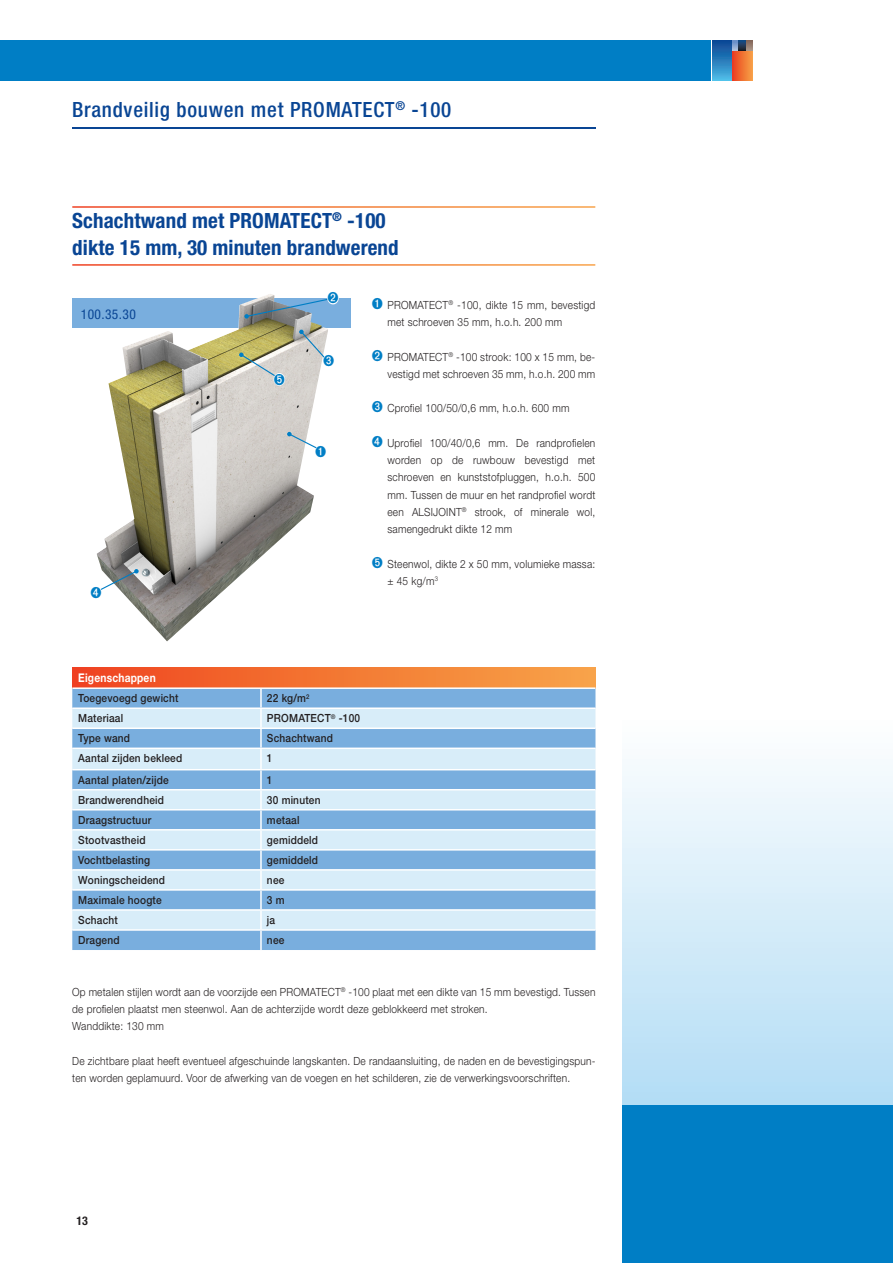
<style>
.page{position:relative;width:893px;height:1263px;background:#fff}
.page>*{position:absolute;margin:0;border:0;box-sizing:border-box;transform-origin:0 0}
.t1{font:700 condensed 21px "Helvetica Neue LT Std";letter-spacing:.005em;color:#094594}
.t2{font:500 condensed 21px "Helvetica Neue LT Std";letter-spacing:.035em;color:#094594}
.t3{font:condensed 13.5px "Helvetica Neue LT Std";letter-spacing:.03em;color:#094594}
.tabel_kopje{font:700 12px "Helvetica Neue LT Std";letter-spacing:.02em;color:#fff;scale:.85 1}
.t4{font:700 condensed 12px "Helvetica Neue LT Std";color:#231f20}
.t5{font:300 11.25px/17.2px "Helvetica Neue LT Std";letter-spacing:.02em;color:#231f20;scale:.9 1}
.t6{font:500 11.25px "Helvetica Neue LT Std";letter-spacing:.02em;color:#231f20;scale:.9 1}
.s1{color:#007ec5}
</style>
<div class="page">
<hr style="left:72px;top:128px;width:523px;height:1px;background:#094594">
<div style="left:623px;top:710px;width:270px;height:396px;background:linear-gradient(to bottom,#fffffe,#b2dcf5)"></div>
<div style="left:623px;top:1106px;width:270px;height:157px;background:#007ec5"></div>
<div style="left:0;top:40px;width:710px;height:41px;background:#007ec5"></div>
<div style="left:712px;top:40px;width:20px;height:41px;background:linear-gradient(to bottom,#074191,#4cbce7)"></div>
<svg style="left:732px;top:50px;width:21px;height:31px"></svg>
<svg style="left:732px;top:40px;width:21px;height:10px"></svg>
<div style="left:72px;top:298px;width:279px;height:30px;background:#79aede"></div>
<img style="left:97px;top:303px;width:231px;height:338px">
<div style="left:72px;top:668px;width:523px;height:20px;background:linear-gradient(to right,#ef441f,#f7a648)"></div>
<div style="left:72px;top:689px;width:523px;height:261px;background:#79aede"></div>
<svg style="left:72px;top:709px;width:523px;height:220px;background:#aed1ed"></svg>
<hr style="left:72px;top:687px;width:189px;height:2px;background:#fff">
<hr style="left:261px;top:687px;width:334px;height:2px;background:#fff">
<hr style="left:72px;top:707px;width:189px;height:2px;background:#fff">
<hr style="left:261px;top:707px;width:334px;height:2px;background:#fff">
<hr style="left:72px;top:727px;width:189px;height:2px;background:#fff">
<hr style="left:261px;top:727px;width:334px;height:2px;background:#fff">
<svg style="left:260px;top:689px;width:2px;height:58px"></svg>
<hr style="left:72px;top:747px;width:189px;height:2px;background:#fff">
<hr style="left:261px;top:747px;width:334px;height:2px;background:#fff">
<hr style="left:260px;top:749px;width:2px;height:20px;background:#fff">
<hr style="left:72px;top:769px;width:189px;height:1px;background:#fff">
<hr style="left:261px;top:769px;width:334px;height:1px;background:#fff">
<hr style="left:72px;top:789px;width:189px;height:1px;background:#fff">
<hr style="left:261px;top:789px;width:334px;height:1px;background:#fff">
<hr style="left:72px;top:809px;width:189px;height:1px;background:#fff">
<hr style="left:261px;top:809px;width:334px;height:1px;background:#fff">
<hr style="left:72px;top:829px;width:189px;height:1px;background:#fff">
<hr style="left:261px;top:829px;width:334px;height:1px;background:#fff">
<hr style="left:72px;top:849px;width:189px;height:1px;background:#fff">
<hr style="left:261px;top:849px;width:334px;height:1px;background:#fff">
<hr style="left:72px;top:869px;width:189px;height:2px;background:#fff">
<hr style="left:261px;top:869px;width:334px;height:2px;background:#fff">
<hr style="left:72px;top:889px;width:189px;height:2px;background:#fff">
<hr style="left:261px;top:889px;width:334px;height:2px;background:#fff">
<hr style="left:72px;top:909px;width:189px;height:2px;background:#fff">
<hr style="left:261px;top:909px;width:334px;height:2px;background:#fff">
<hr style="left:72px;top:929px;width:189px;height:2px;background:#fff">
<hr style="left:261px;top:929px;width:334px;height:2px;background:#fff">
<svg style="left:260px;top:770px;width:2px;height:180px"></svg>
<svg style="left:287px;top:432px;width:40px;height:27px"></svg>
<svg style="left:244px;top:294px;width:95px;height:25px"></svg>
<svg style="left:97px;top:569px;width:42px;height:31px"></svg>
<svg style="left:299px;top:330px;width:29px;height:38px"></svg>
<svg style="left:239px;top:352px;width:47px;height:35px;background:#cdcec2"></svg>
<h1 class="t2" style="left:72px;top:97px;width:380px">Brandveilig bouwen met PROMATECT<sup>®</sup> -100</h1>
<p class="t1" style="left:72px;top:207px;width:315px">Schachtwand met PROMATECT<sup>®</sup> -100</p>
<p class="t1" style="left:72px;top:234px;width:328px">dikte 15 mm, 30 minuten brandwerend</p>
<p class="t3" style="left:81px;top:306px;width:57px">100.35.30</p>
<p class="t5" style="left:387px;top:296px;width:232px;text-indent:-16px"><span class="s1">➊</span> PROMATECT<sup>®</sup> -100, dikte 15 mm, bevestigd met schroeven 35 mm, h.o.h. 200 mm</p>
<p class="t5" style="left:372px;top:348px;width:250px;text-align:right"><span class="s1">➋</span> PROMATECT<sup>®</sup> -100 strook: 100 x 15 mm, be&shy;vestigd met schroeven 35 mm, h.o.h. 200 mm</p>
<p class="t5" style="left:372px;top:399px;width:221px"><span class="s1">➌</span> Cprofiel 100/50/0,6 mm, h.o.h. 600 mm</p>
<p class="t5" style="left:387px;top:434px;width:232px;text-align:justify;text-indent:-16px"><span class="s1">➍</span> Uprofiel 100/40/0,6 mm. De randprofielen worden op de ruwbouw bevestigd met schroeven en kunststofpluggen, h.o.h. 500 mm. Tussen de muur en het randprofiel wordt een ALSIJOINT<sup>®</sup> strook, of minerale wol, samengedrukt dikte 12 mm</p>
<p class="t5" style="left:387px;top:555px;width:232px;text-indent:-16px"><span class="s1">➎</span> Steenwol, dikte 2 x 50 mm, volumieke massa: ± 45 kg/m<sup>3</sup></p>
<p class="tabel_kopje" style="left:78px;top:670px;width:93px">Eigenschappen</p>
<p class="t6" style="left:78px;top:691px;width:113px">Toegevoegd gewicht</p>
<p class="t6" style="left:267px;top:691px;width:49px">22 kg/m<sup>2</sup></p>
<p class="t6" style="left:78px;top:711px;width:51px">Materiaal</p>
<p class="t6" style="left:267px;top:711px;width:105px">PROMATECT<sup>®</sup> -100</p>
<p class="t6" style="left:78px;top:732px;width:59px">Type wand</p>
<p class="t6" style="left:267px;top:732px;width:75px">Schachtwand</p>
<p class="t6" style="left:78px;top:752px;width:117px">Aantal zijden bekleed</p>
<p class="t6" style="left:267px;top:752px;width:8px">1</p>
<p class="t6" style="left:78px;top:773px;width:102px">Aantal platen/zijde</p>
<p class="t6" style="left:267px;top:773px;width:8px">1</p>
<p class="t6" style="left:78px;top:793px;width:97px">Brandwerendheid</p>
<p class="t6" style="left:267px;top:793px;width:61px">30 minuten</p>
<p class="t6" style="left:78px;top:813px;width:83px">Draagstructuur</p>
<p class="t6" style="left:267px;top:813px;width:38px">metaal</p>
<p class="t6" style="left:78px;top:833px;width:76px">Stootvastheid</p>
<p class="t6" style="left:267px;top:833px;width:58px">gemiddeld</p>
<p class="t6" style="left:78px;top:853px;width:81px">Vochtbelasting</p>
<p class="t6" style="left:267px;top:853px;width:58px">gemiddeld</p>
<p class="t6" style="left:78px;top:873px;width:98px">Woningscheidend</p>
<p class="t6" style="left:267px;top:873px;width:21px">nee</p>
<p class="t6" style="left:78px;top:893px;width:94px">Maximale hoogte</p>
<p class="t6" style="left:267px;top:893px;width:21px">3 m</p>
<p class="t6" style="left:78px;top:913px;width:46px">Schacht</p>
<p class="t6" style="left:267px;top:913px;width:11px">ja</p>
<p class="t6" style="left:78px;top:933px;width:47px">Dragend</p>
<p class="t6" style="left:267px;top:933px;width:21px">nee</p>
<p class="t5" style="left:72px;top:983px;width:583px">Op metalen stijlen wordt aan de voorzijde een PROMATECT<sup>®</sup> -100 plaat met een dikte van 15 mm bevestigd. Tussen de profielen plaatst men steenwol. Aan de achterzijde wordt deze geblokkeerd met stroken.</p>
<p class="t5" style="left:72px;top:1017px;width:103px">Wanddikte: 130 mm</p>
<p class="t5" style="left:72px;top:1052px;width:583px">De zichtbare plaat heeft eventueel afgeschuinde langskanten. De randaansluiting, de naden en de bevestigingspun&shy;ten worden geplamuurd. Voor de afwerking van de voegen en het schilderen, zie de verwerkingsvoorschriften.</p>
<p class="t4" style="left:77px;top:1213px;width:13px">13</p>
</div>
